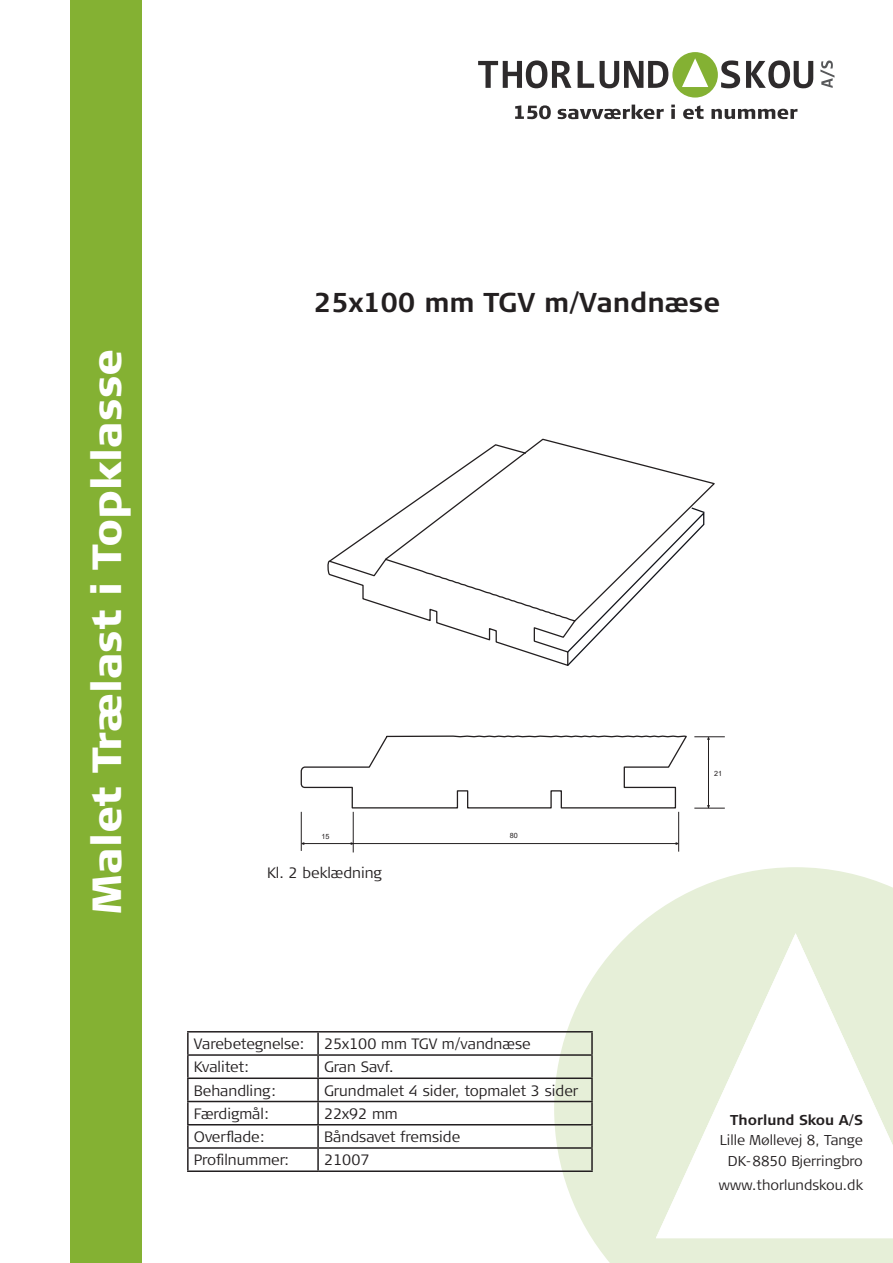
<style>
.page{position:relative;width:893px;height:1263px;background:#fff}
.page>*{position:absolute;margin:0;border:0;box-sizing:border-box;transform-origin:0 0}
.t1{font:900 40.65px "Signa Column";color:#fff}
.t2{font:700 27.15px "Signa Column";color:#231f20}
.t3{font:300 15px "Signa Column";color:#231f20}
.t4{font:300 14.25px/20.4px "Signa Column";color:#231f20;text-align:center}
.t5{font:700 14.25px "Signa Column";color:#231f20}
.t6{font:7.2px "Arial";color:#231f20}
</style>
<div class="page">
<svg style="left:554px;top:867px;width:339px;height:396px;fill:#e6efd8"></svg>
<svg style="left:656px;top:933px;width:237px;height:305px"></svg>
<div style="left:70px;top:0;width:71px;height:1263px;background:#84b133"></div>
<div style="left:672px;top:52px;width:46px;height:46px;background:#84b133;border-radius:50%"></div>
<svg style="left:478px;top:60px;width:93px;height:28px"></svg>
<svg style="left:578px;top:61px;width:16px;height:27px"></svg>
<svg style="left:600px;top:61px;width:68px;height:27px"></svg>
<svg style="left:721px;top:60px;width:19px;height:28px"></svg>
<svg style="left:746px;top:60px;width:67px;height:28px"></svg>
<svg style="left:820px;top:61px;width:14px;height:27px"></svg>
<svg style="left:682px;top:58px;width:26px;height:29px"></svg>
<svg style="left:515px;top:105px;width:282px;height:14px"></svg>
<hr style="left:187px;top:1031px;width:131px;height:1px;background:#231f20">
<hr style="left:187px;top:1032px;width:2px;height:22px;background:#231f20">
<hr style="left:318px;top:1031px;width:275px;height:1px;background:#231f20">
<hr style="left:317px;top:1032px;width:2px;height:22px;background:#231f20">
<hr style="left:591px;top:1032px;width:2px;height:22px;background:#231f20">
<hr style="left:187px;top:1054px;width:131px;height:2px;background:#231f20">
<hr style="left:187px;top:1056px;width:2px;height:21px;background:#231f20">
<hr style="left:318px;top:1054px;width:275px;height:2px;background:#231f20">
<hr style="left:317px;top:1056px;width:2px;height:21px;background:#231f20">
<hr style="left:591px;top:1056px;width:2px;height:21px;background:#231f20">
<hr style="left:187px;top:1077px;width:131px;height:2px;background:#231f20">
<hr style="left:187px;top:1079px;width:2px;height:22px;background:#231f20">
<hr style="left:318px;top:1077px;width:275px;height:2px;background:#231f20">
<hr style="left:317px;top:1079px;width:2px;height:22px;background:#231f20">
<hr style="left:591px;top:1079px;width:2px;height:22px;background:#231f20">
<hr style="left:187px;top:1101px;width:131px;height:1px;background:#231f20">
<hr style="left:187px;top:1102px;width:2px;height:22px;background:#231f20">
<hr style="left:318px;top:1101px;width:275px;height:1px;background:#231f20">
<hr style="left:317px;top:1102px;width:2px;height:22px;background:#231f20">
<hr style="left:591px;top:1102px;width:2px;height:22px;background:#231f20">
<hr style="left:187px;top:1124px;width:131px;height:1px;background:#231f20">
<hr style="left:187px;top:1125px;width:2px;height:22px;background:#231f20">
<hr style="left:318px;top:1124px;width:275px;height:1px;background:#231f20">
<hr style="left:317px;top:1125px;width:2px;height:22px;background:#231f20">
<hr style="left:591px;top:1125px;width:2px;height:22px;background:#231f20">
<hr style="left:187px;top:1147px;width:131px;height:2px;background:#231f20">
<hr style="left:187px;top:1149px;width:2px;height:21px;background:#231f20">
<hr style="left:318px;top:1147px;width:275px;height:2px;background:#231f20">
<hr style="left:317px;top:1149px;width:2px;height:21px;background:#231f20">
<hr style="left:591px;top:1149px;width:2px;height:21px;background:#231f20">
<hr style="left:187px;top:1170px;width:131px;height:2px;background:#231f20">
<hr style="left:318px;top:1170px;width:275px;height:2px;background:#231f20">
<svg style="left:327px;top:443px;width:379px;height:223px"></svg>
<svg style="left:300px;top:735px;width:387px;height:74px"></svg>
<hr style="left:694px;top:736px;width:31px;height:1px;background:#231f20">
<hr style="left:694px;top:808px;width:31px;height:1px;background:#231f20">
<hr style="left:304px;top:843px;width:373px;height:1px;background:#231f20">
<hr style="left:301px;top:812px;width:1px;height:39px;background:#231f20">
<hr style="left:353px;top:812px;width:1px;height:40px;background:#231f20">
<hr style="left:678px;top:812px;width:1px;height:40px;background:#231f20">
<hr style="left:708px;top:738px;width:1px;height:70px;background:#231f20">
<h1 class="t1" style="left:81px;top:914px;width:567px;rotate:-90deg">Malet Trælast i Topklasse</h1>
<h2 class="t2" style="left:314px;top:285px;width:408px">25x100 mm TGV m/Vandnæse</h2>
<p class="t6" style="left:321px;top:831px;width:10px">15</p>
<p class="t6" style="left:510px;top:831px;width:10px">80</p>
<p class="t3" style="left:267px;top:864px;width:116px">Kl. 2 beklædning</p>
<p class="t3" style="left:194px;top:1034px;width:112px">Varebetegnelse:</p>
<p class="t3" style="left:324px;top:1034px;width:208px">25x100 mm TGV m/vandnæse</p>
<p class="t3" style="left:194px;top:1057px;width:56px">Kvalitet:</p>
<p class="t3" style="left:324px;top:1057px;width:71px">Gran Savf.</p>
<p class="t3" style="left:194px;top:1081px;width:83px">Behandling:</p>
<p class="t3" style="left:324px;top:1081px;width:256px">Grundmalet 4 sider, topmalet 3 sider</p>
<p class="t3" style="left:194px;top:1104px;width:76px">Færdigmål:</p>
<p class="t3" style="left:324px;top:1104px;width:75px">22x92 mm</p>
<p class="t3" style="left:194px;top:1127px;width:72px">Overflade:</p>
<p class="t3" style="left:324px;top:1127px;width:138px">Båndsavet fremside</p>
<p class="t3" style="left:194px;top:1150px;width:96px">Profilnummer:</p>
<p class="t3" style="left:324px;top:1150px;width:47px">21007</p>
<p class="t6" style="left:714px;top:768px;width:10px">21</p>
<p class="t5" style="left:730px;top:1111px;width:134px">Thorlund Skou A/S</p>
<p class="t4" style="left:720px;top:1130px;width:145px">Lille Møllevej 8, Tange<br>DK-8850 Bjerringbro</p>
<p class="t4" style="left:719px;top:1175px;width:146px">www.thorlundskou.dk</p>
</div>
